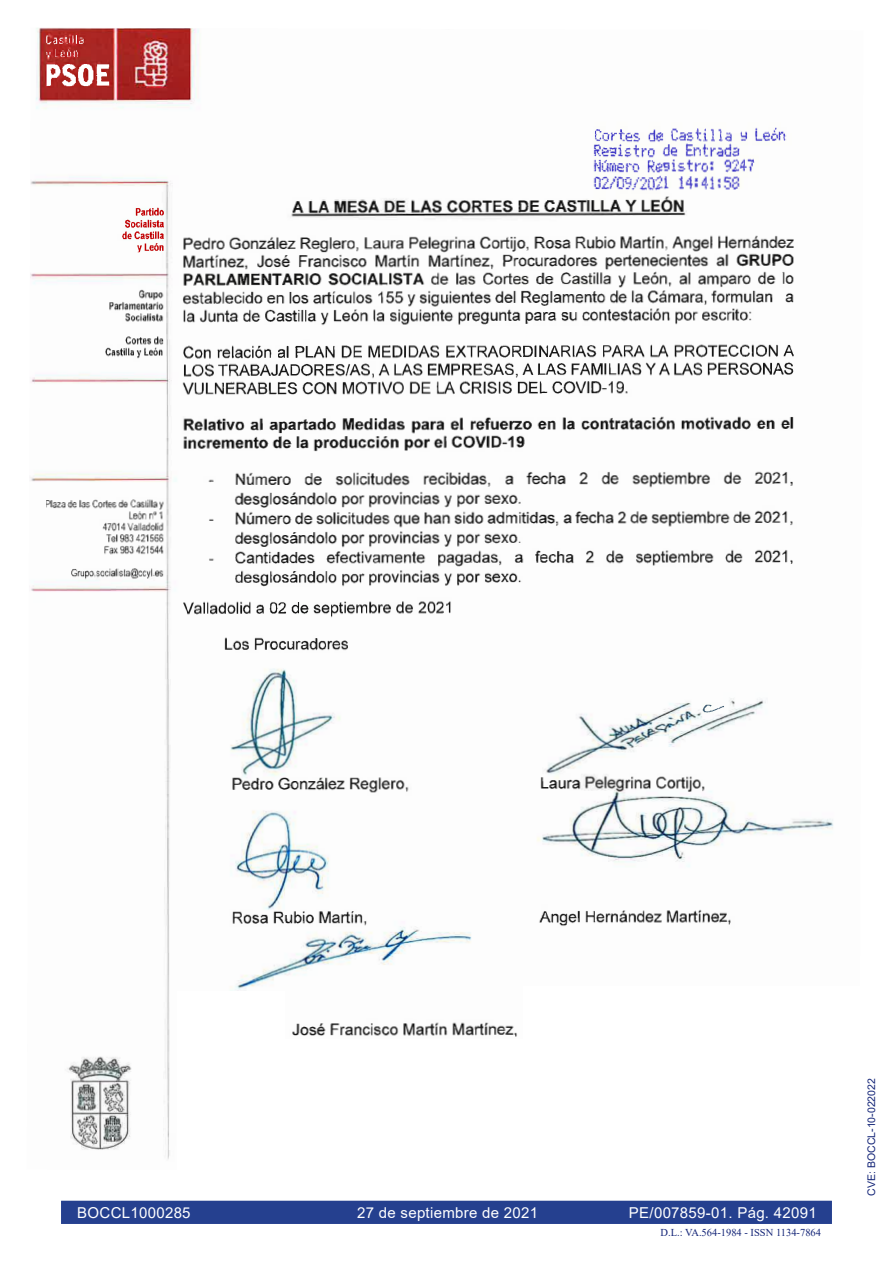
<style>
.page{position:relative;width:893px;height:1263px;background:#fff}
.page>*{position:absolute;margin:0;border:0;box-sizing:border-box;transform-origin:0 0}
.E_CVE{font:15px "Arial";letter-spacing:.02em;color:#fff}
.t1{font:10.5px "Times New Roman";color:#132477}
.t2{font:10.5px "Arial";color:#132477}
</style>
<div class="page">
<div style="left:60px;top:1200px;width:773px;height:25px;background:#25408f"></div>
<div style="left:60px;top:1199px;width:773px;height:26px;border:2px solid #fff"></div>
<img style="left:30px;top:28px;width:804px;height:1131px">
<img style="left:45px;top:34px;width:66px;height:53px">
<img style="left:44px;top:199px;width:750px;height:838px">
<img style="left:586px;top:126px;width:200px;height:86px">
<img style="left:702px;top:705px;width:22px;height:8px">
<div style="left:269px;top:1040px;width:321px;height:155px;background:#fff"></div>
<div style="left:178px;top:992px;width:107px;height:188px;background:#fff"></div>
<div style="left:523px;top:986px;width:340px;height:189px;background:#fff"></div>
<p class="E_CVE" style="left:77px;top:1202px;width:115px">BOCCL1000285</p>
<p class="E_CVE" style="left:357px;top:1202px;width:183px">27 de septiembre de 2021</p>
<p class="E_CVE" style="left:629px;top:1202px;width:189px">PE/007859-01. Pág. 42091</p>
<p class="t1" style="left:661px;top:1225px;width:162px">D.L.: VA.564-1984 - ISSN 1134-7864</p>
<p class="t2" style="left:864px;top:1195px;width:119px;rotate:-90deg">CVE: BOCCL-10-022022</p>
</div>
